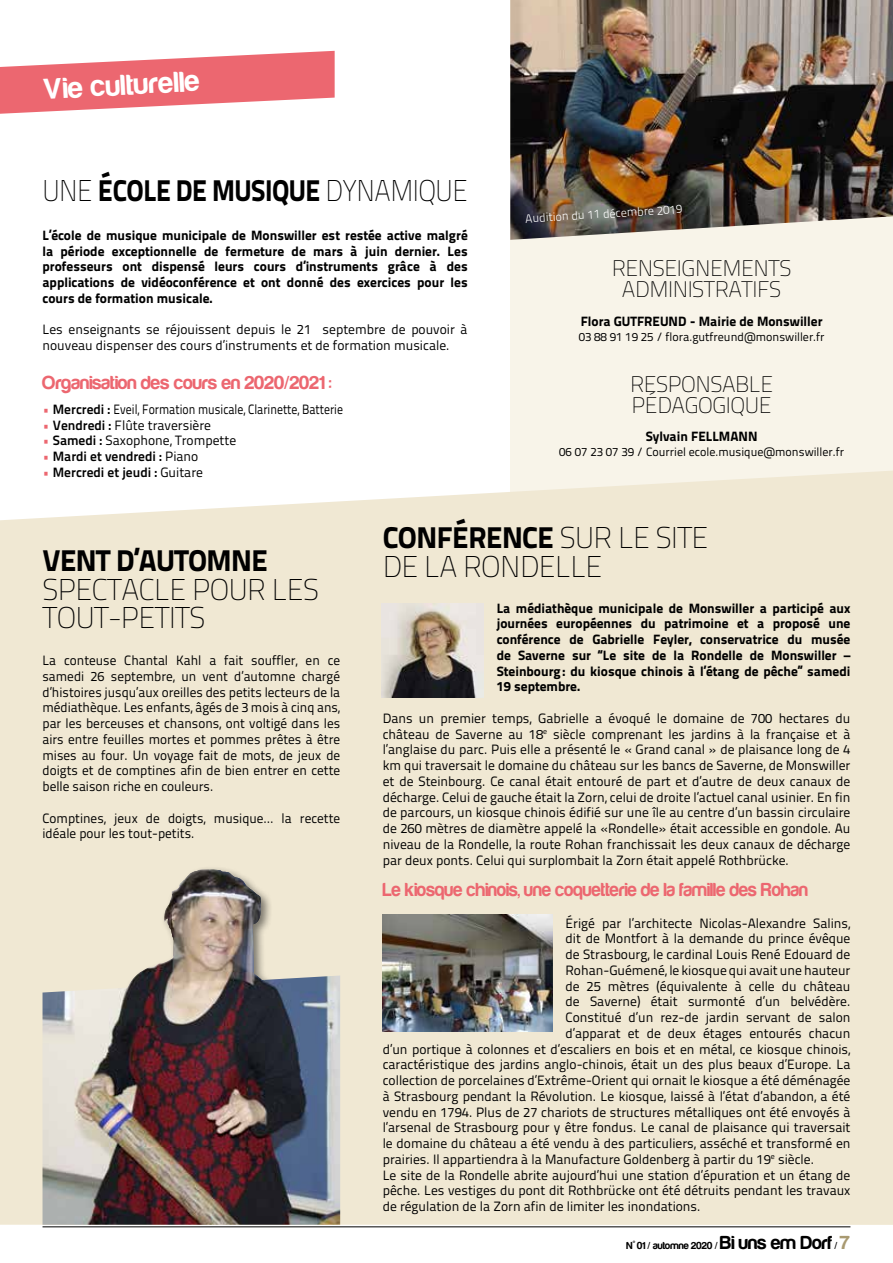
<style>
.page{position:relative;width:893px;height:1263px;background:#fff}
.page>*{position:absolute;margin:0;border:0;box-sizing:border-box;transform-origin:0 0}
.t1{font:30px/28.5px "Titillium Text 25 L 1 wt";letter-spacing:-.02em;color:#000}
.t2{font:30px "Titillium Text 25 L 999 wt";letter-spacing:-.02em;color:#000}
.t3{font:30px "Titillium Text 25 L 999 wt";letter-spacing:-.02em;color:#000;scale:.9 1}
.t4{font:30px "Harabara";color:#fff}
.t5{font:22.5px/21px "Titillium Text 25 L 1 wt";letter-spacing:-.02em;color:#000;text-align:center}
.t6{font:19.5px "Harabara";color:#ec6770;scale:.96 1}
.t7{font:19.5px "Harabara";color:#ec6770}
.t8{font:13.5px/15.8px "Titillium Text 25 L 400 wt";color:#000;text-align:justify}
.t9{font:13.5px/15.8px "Titillium Text 25 L 999 wt";color:#000;text-align:justify}
.t10{font:13.5px "Titillium Text 25 L 400 wt";color:#000;scale:.87 1}
.t11{font:13.5px "Titillium Text 25 L 800 wt";color:#000}
.t12{font:12px "Titillium Text 25 L 400 wt";color:#000}
.t13{font:12px "Titillium Text 25 L 250 wt";color:#fff}
.t14{font:10.5px "Harabara";color:#000}
.s1{font-family:"Titillium Text 25 L 1 wt"}
.s2{font-family:"Titillium Text 25 L 800 wt";color:#ec6770}
.s3{font-family:"Titillium Text 25 L 800 wt"}
.s4{color:#ec6770}
.s5{font-family:"Titillium Text 25 L 400 wt"}
.s6{font-size:19.5px}
.s7{font-size:19.5px;color:#a99a71}
</style>
<div class="page">
<hr style="left:43px;top:1226px;width:807px;height:1px;background:#000">
<div style="left:510px;top:0;width:383px;height:1225px;background:#f8f4e9"></div>
<div style="left:0;top:471px;width:893px;height:754px;background:#f0e8d3"></div>
<div style="left:121px;top:866px;width:174px;height:153px;background:#f0e8d3"></div>
<img style="left:137px;top:869px;width:134px;height:106px">
<svg style="left:0;top:51px;width:335px;height:63px"></svg>
<img style="left:510px;top:0;width:383px;height:240px">
<img style="left:382px;top:604px;width:102px;height:93px">
<img style="left:383px;top:914px;width:170px;height:118px">
<img style="left:43px;top:975px;width:297px;height:250px">
<h1 class="t4" style="left:43px;top:73px;width:158px;rotate:-3deg">Vie culturelle</h1>
<h1 class="t3" style="left:43px;top:167px;width:474px"><span class="s1">UNE</span> ÉCOLE DE MUSIQUE <span class="s1">DYNAMIQUE</span></h1>
<p class="t9" style="left:43px;top:226px;width:427px">L’école de musique municipale de Monswiller est restée active malgré la période exceptionnelle de fermeture de mars à juin dernier. Les professeurs ont dispensé leurs cours d’instruments grâce à des applications de vidéoconférence et ont donné des exercices pour les cours de formation musicale.</p>
<p class="t8" style="left:43px;top:321px;width:427px">Les enseignants se réjouissent depuis le 21 septembre de pouvoir à nouveau dispenser des cours d’instruments et de formation musicale.</p>
<h3 class="t7" style="left:43px;top:373px;width:290px">Organisation des cours en 2020/2021 :</h3>
<p class="t10" style="left:43px;top:399px;width:347px"><span class="s2">•</span> <span class="s3">Mercredi :</span> Eveil, Formation musicale, Clarinette, Batterie</p>
<p class="t8" style="left:43px;top:416px;width:170px"><span class="s2">•</span> <span class="s3">Vendredi :</span> Flûte traversière</p>
<p class="t8" style="left:43px;top:432px;width:195px"><span class="s2">•</span> <span class="s3">Samedi :</span> Saxophone, Trompette</p>
<p class="t11" style="left:43px;top:446px;width:157px"><span class="s4">•</span> Mardi et vendredi : <span class="s5">Piano</span></p>
<p class="t11" style="left:43px;top:462px;width:162px"><span class="s4">•</span> Mercredi et jeudi : <span class="s5">Guitare</span></p>
<p class="t13" style="left:525px;top:210px;width:159px;rotate:-4deg">Audition du 11 décembre 2019</p>
<h2 class="t5" style="left:612px;top:257px;width:181px">RENSEIGNEMENTS<br>ADMINISTRATIFS</h2>
<p class="t9" style="left:581px;top:312px;width:243px">Flora GUTFREUND - Mairie de Monswiller</p>
<p class="t12" style="left:579px;top:328px;width:247px">03 88 91 19 25 / flora.gutfreund@monswiller.fr</p>
<h2 class="t5" style="left:630px;top:372px;width:145px;text-align:left">RESPONSABLE<br>PÉDAGOGIQUE</h2>
<p class="t9" style="left:646px;top:428px;width:113px">Sylvain FELLMANN</p>
<p class="t12" style="left:559px;top:443px;width:286px">06 07 23 07 39 / Courriel ecole.musique@monswiller.fr</p>
<h1 class="t2" style="left:383px;top:514px;width:327px">CONFÉRENCE <span class="s1">SUR LE SITE</span></h1>
<h1 class="t2" style="left:43px;top:537px;width:227px">VENT D’AUTOMNE</h1>
<h1 class="t1" style="left:383px;top:551px;width:221px">DE LA RONDELLE</h1>
<h1 class="t1" style="left:43px;top:573px;width:278px">SPECTACLE POUR LES<br>TOUT-PETITS</h1>
<p class="t9" style="left:497px;top:599px;width:355px">La médiathèque municipale de Monswiller a participé aux journées européennes du patrimoine et a proposé une conférence de Gabrielle Feyler, conservatrice du musée de Saverne sur ‘‘Le site de la Rondelle de Monswiller – Steinbourg: du kiosque chinois à l’étang de pêche’’ samedi 19 septembre.</p>
<p class="t8" style="left:383px;top:709px;width:469px">Dans un premier temps, Gabrielle a évoqué le domaine de 700 hectares du château de Saverne au 18<sup>e</sup> siècle comprenant les jardins à la française et à l’anglaise du parc. Puis elle a présenté le « Grand canal » de plaisance long de 4 km qui traversait le domaine du château sur les bancs de Saverne, de Monswiller et de Steinbourg. Ce canal était entouré de part et d’autre de deux canaux de décharge. Celui de gauche était la Zorn, celui de droite l’actuel canal usinier. En fin de parcours, un kiosque chinois édifié sur une île au centre d’un bassin circulaire de 260 mètres de diamètre appelé la «Rondelle» était accessible en gondole. Au niveau de la Rondelle, la route Rohan franchissait les deux canaux de décharge par deux ponts. Celui qui surplombait la Zorn était appelé Rothbrücke.</p>
<h3 class="t6" style="left:383px;top:879px;width:445px">Le kiosque chinois, une coquetterie de la famille des Rohan</h3>
<p class="t8" style="left:566px;top:914px;width:286px">Érigé par l’architecte Nicolas-Alexandre Salins,</p>
<p class="t8" style="left:566px;top:930px;width:286px">dit de Montfort à la demande du prince évêque</p>
<p class="t8" style="left:566px;top:946px;width:286px">de Strasbourg, le cardinal Louis René Edouard de</p>
<p class="t8" style="left:566px;top:961px;width:286px">Rohan-Guémené, le kiosque qui avait une hauteur</p>
<p class="t8" style="left:566px;top:977px;width:286px">de 25 mètres (équivalente à celle du château</p>
<p class="t8" style="left:566px;top:993px;width:286px">de Saverne) était surmonté d’un belvédère.</p>
<p class="t8" style="left:566px;top:1009px;width:286px">Constitué d’un rez-de jardin servant de salon</p>
<p class="t8" style="left:566px;top:1024px;width:286px">d’apparat et de deux étages entourés chacun</p>
<p class="t8" style="left:383px;top:1040px;width:469px">d’un portique à colonnes et d’escaliers en bois et en métal, ce kiosque chinois,</p>
<p class="t8" style="left:383px;top:1056px;width:469px">caractéristique des jardins anglo-chinois, était un des plus beaux d’Europe. La</p>
<p class="t8" style="left:383px;top:1072px;width:469px">collection de porcelaines d’Extrême-Orient qui ornait le kiosque a été déménagée</p>
<p class="t8" style="left:383px;top:1087px;width:469px">à Strasbourg pendant la Révolution. Le kiosque, laissé à l’état d’abandon, a été</p>
<p class="t8" style="left:383px;top:1103px;width:469px">vendu en 1794. Plus de 27 chariots de structures métalliques ont été envoyés à</p>
<p class="t8" style="left:383px;top:1119px;width:469px">l’arsenal de Strasbourg pour y être fondus. Le canal de plaisance qui traversait</p>
<p class="t8" style="left:383px;top:1135px;width:469px">le domaine du château a été vendu à des particuliers, asséché et transformé en</p>
<p class="t8" style="left:383px;top:1150px;width:433px">prairies. Il appartiendra à la Manufacture Goldenberg à partir du 19<sup>e</sup> siècle.</p>
<p class="t8" style="left:383px;top:1166px;width:469px">Le site de la Rondelle abrite aujourd’hui une station d’épuration et un étang de</p>
<p class="t8" style="left:383px;top:1182px;width:469px">pêche. Les vestiges du pont dit Rothbrücke ont été détruits pendant les travaux</p>
<p class="t8" style="left:383px;top:1198px;width:319px">de régulation de la Zorn afin de limiter les inondations.</p>
<p class="t8" style="left:43px;top:652px;width:299px">La conteuse Chantal Kahl a fait souffler, en ce samedi 26 septembre, un vent d’automne chargé d’histoires jusqu’aux oreilles des petits lecteurs de la médiathèque. Les enfants, âgés de 3 mois à cinq ans, par les berceuses et chansons, ont voltigé dans les airs entre feuilles mortes et pommes prêtes à être mises au four. Un voyage fait de mots, de jeux de doigts et de comptines afin de bien entrer en cette belle saison riche en couleurs.</p>
<p class="t8" style="left:43px;top:809px;width:299px">Comptines, jeux de doigts, musique… la recette idéale pour les tout-petits.</p>
<p class="t14" style="left:627px;top:1240px;width:225px">N<sup>°</sup> 01 / automne 2020 / <span class="s6">Bi uns em Dorf</span> / <span class="s7">7</span></p>
</div>
